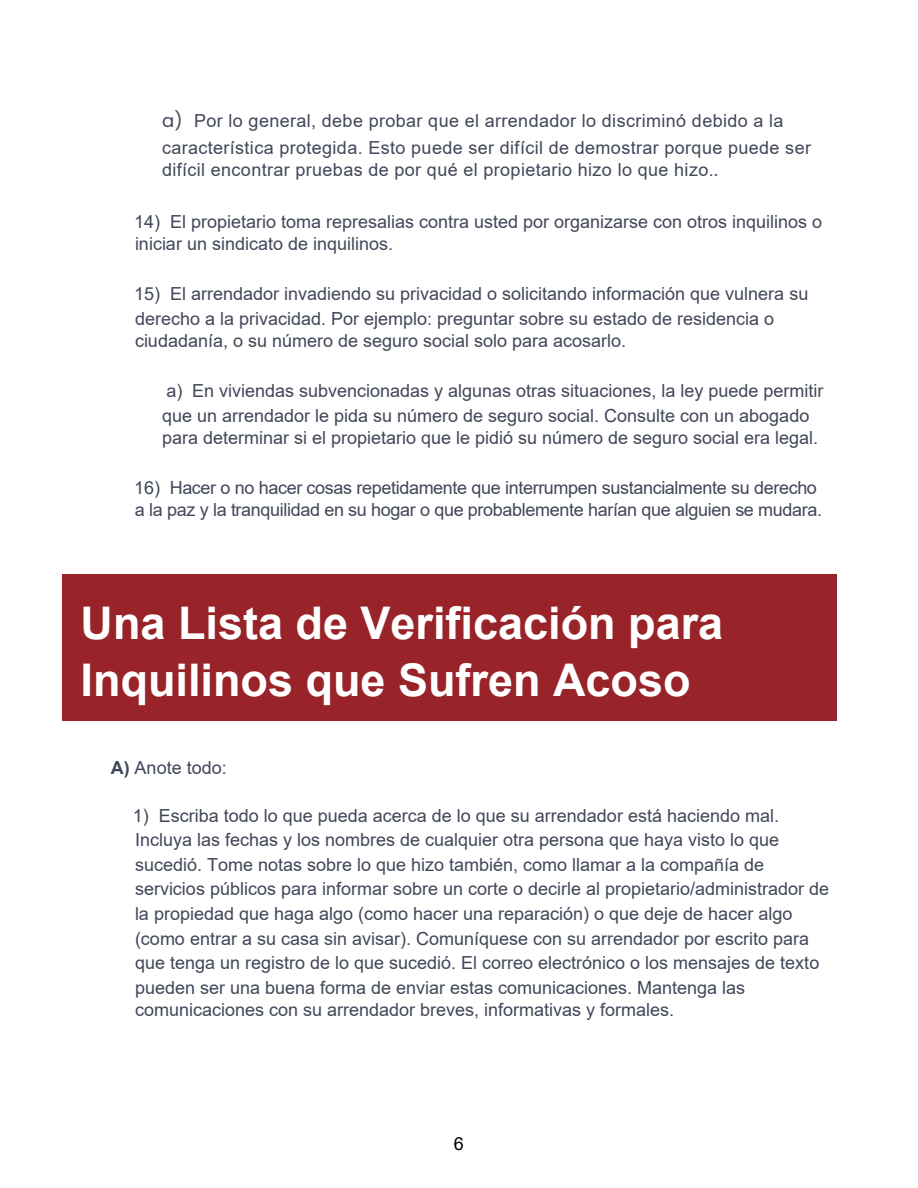
<style>
.page{position:relative;width:918px;height:1188px;background:#fff}
.page>*{position:absolute;margin:0;border:0;box-sizing:border-box;transform-origin:0 0}
.t1{font:700 45px/57px "Arial";color:#fff}
.t2{font:18px/24.6px "Arial";color:#414759}
.t3{font:18px/27.2px "Arial";letter-spacing:.02em;color:#414759}
.t4{font:18px/22px "Arial";letter-spacing:-.02em;color:#414759}
.t5{font:18px "Arial";color:#000}
.s1{font-family:"Poppins"}
.s2{font-weight:700}
</style>
<div class="page">
<div style="left:63px;top:574px;width:774px;height:146px;background:#98242a"></div>
<p class="t3" style="left:162px;top:107px;width:651px"><span class="s1">a)</span> Por lo general, debe probar que el arrendador lo discriminó debido a la característica protegida. Esto puede ser difícil de demostrar porque puede ser</p>
<p class="t3" style="left:162px;top:156px;width:557px">difícil encontrar pruebas de por qué el propietario hizo lo que hizo.<span class="s1">.</span></p>
<p class="t2" style="left:134px;top:210px;width:690px;line-height:22px">14) El propietario toma represalias contra usted por organizarse con otros inquilinos o iniciar un sindicato de inquilinos.</p>
<p class="t2" style="left:134px;top:281px;width:676px">15) El arrendador invadiendo su privacidad o solicitando información que vulnera su derecho a la privacidad. Por ejemplo: preguntar sobre su estado de residencia o</p>
<p class="t2" style="left:135px;top:328px;width:493px">ciudadanía, o su número de seguro social solo para acosarlo.</p>
<p class="t2" style="left:162px;top:379px;width:663px">a) En viviendas subvencionadas y algunas otras situaciones, la ley puede permitir que un arrendador le pida su número de seguro social. Consulte con un abogado</p>
<p class="t2" style="left:162px;top:425px;width:658px">para determinar si el propietario que le pidió su número de seguro social era legal.</p>
<p class="t4" style="left:134px;top:477px;width:689px">16) Hacer o no hacer cosas repetidamente que interrumpen sustancialmente su derecho a la paz y la tranquilidad en su hogar o que probablemente harían que alguien se mudara.</p>
<h1 class="t1" style="left:81px;top:595px;width:644px">Una Lista de Verificación para<br>Inquilinos que Sufren Acoso</h1>
<p class="t2" style="left:111px;top:755px;width:117px"><span class="s2">A)</span> Anote todo:</p>
<p class="t2" style="left:133px;top:803px;width:698px">1) Escriba todo lo que pueda acerca de lo que su arrendador está haciendo mal.<br>Incluya las fechas y los nombres de cualquier otra persona que haya visto lo que sucedió. Tome notas sobre lo que hizo también, como llamar a la compañía de servicios públicos para informar sobre un corte o decirle al propietario/administrador de la propiedad que haga algo (como hacer una reparación) o que deje de hacer algo (como entrar a su casa sin avisar). Comuníquese con su arrendador por escrito para que tenga un registro de lo que sucedió. El correo electrónico o los mensajes de texto pueden ser una buena forma de enviar estas comunicaciones. Mantenga las</p>
<p class="t2" style="left:135px;top:997px;width:541px">comunicaciones con su arrendador breves, informativas y formales.</p>
<p class="t5" style="left:454px;top:1131px;width:12px">6</p>
</div>
